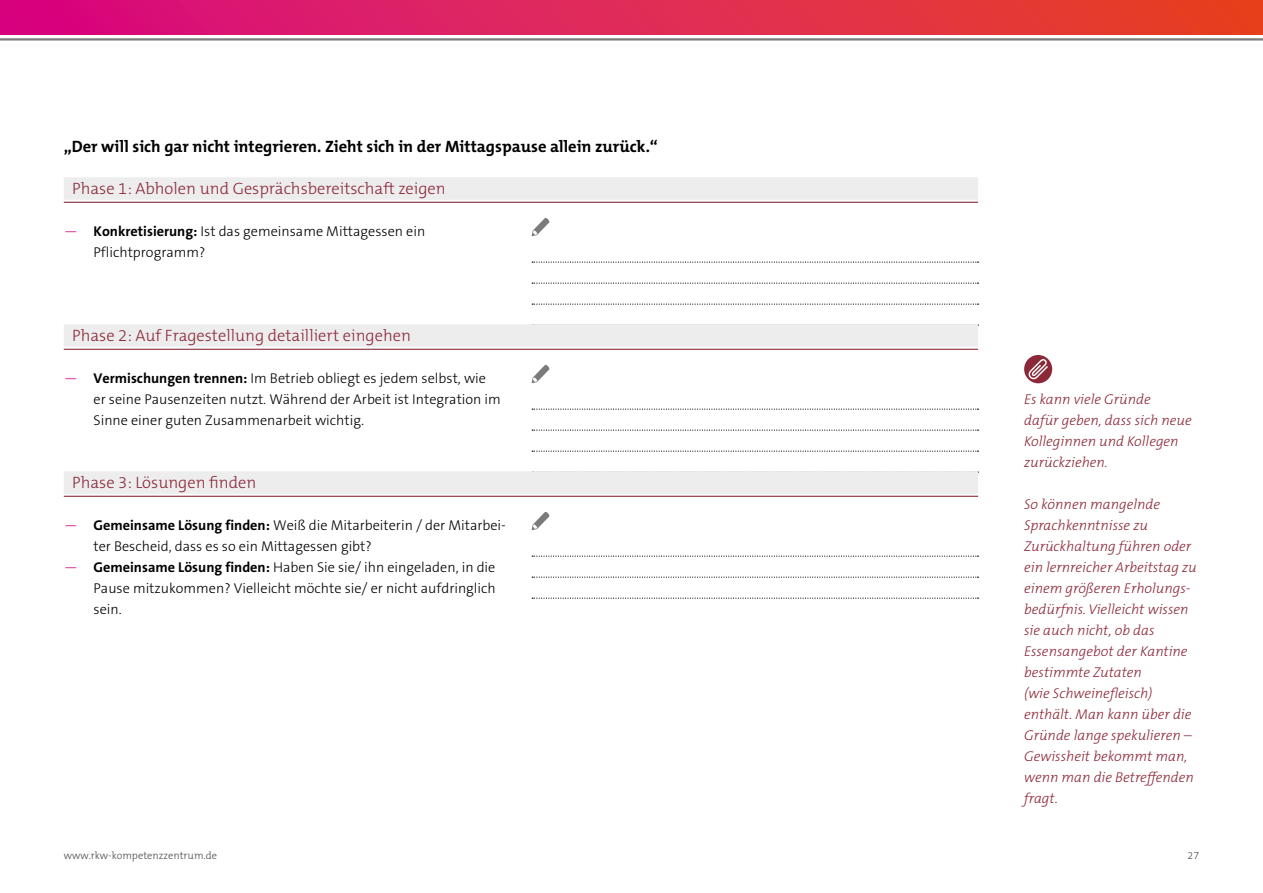
<style>
.page{position:relative;width:1263px;height:893px;background:#fff}
.page>*{position:absolute;margin:0;border:0;box-sizing:border-box;transform-origin:0 0}
.subline_1_1_1{font:300 16.5px "The Mix B W3";color:#8b2939}
.subline_1_1{font:700 16.5px "The Mix B W7";color:#000}
.t1{font:300 14.25px/21px "The Sans Os F";color:#000}
.box_ohne_linie{font:italic 300 14.25px/21px "The Mix B W3";color:#8b2939}
.t2{font:300 10.5px "The Mix B W3";color:#4a4a49}
.s1{color:#d7007e}
.s2{font-weight:700}
</style>
<div class="page">
<hr style="left:0;top:38px;width:1263px;height:3px;background:#7c7b7b">
<div style="left:0;top:0;width:1263px;height:34px;background:linear-gradient(to right,#d70985,#e74623)"></div>
<hr style="left:64px;top:202px;width:914px;height:1px;background:#8b2939">
<div style="left:64px;top:177px;width:914px;height:23px;background:#ededed"></div>
<svg style="left:532px;top:262px;width:446px;height:1px"></svg>
<svg style="left:532px;top:283px;width:446px;height:1px"></svg>
<svg style="left:532px;top:304px;width:446px;height:1px"></svg>
<svg style="left:531px;top:218px;width:19px;height:18px"></svg>
<hr style="left:64px;top:349px;width:914px;height:1px;background:#8b2939">
<div style="left:64px;top:324px;width:914px;height:23px;background:#ededed"></div>
<svg style="left:532px;top:409px;width:446px;height:1px"></svg>
<svg style="left:532px;top:430px;width:446px;height:1px"></svg>
<svg style="left:532px;top:451px;width:446px;height:1px"></svg>
<svg style="left:531px;top:365px;width:19px;height:18px"></svg>
<hr style="left:64px;top:496px;width:914px;height:1px;background:#8b2939">
<div style="left:64px;top:471px;width:914px;height:23px;background:#ededed"></div>
<svg style="left:532px;top:556px;width:446px;height:1px"></svg>
<svg style="left:532px;top:577px;width:446px;height:1px"></svg>
<svg style="left:532px;top:598px;width:446px;height:1px"></svg>
<svg style="left:531px;top:512px;width:19px;height:18px"></svg>
<div style="left:1024px;top:355px;width:28px;height:28px;background:#8b2939;border-radius:50%"></div>
<svg style="left:1028px;top:359px;width:20px;height:20px"></svg>
<p class="subline_1_1" style="left:64px;top:136px;width:596px">„Der will sich gar nicht integrieren. Zieht sich in der Mittagspause allein zurück.“</p>
<p class="subline_1_1_1" style="left:72px;top:178px;width:375px">Phase 1: Abholen und Gesprächsbereitschaft zeigen</p>
<p class="t1" style="left:94px;top:221px;width:333px;text-indent:-30px"><span class="s1">—</span> <span class="s2">Konkretisierung:</span> Ist das gemeinsame Mittagessen ein<br>Pflichtprogramm?</p>
<p class="subline_1_1_1" style="left:72px;top:325px;width:340px">Phase 2: Auf Fragestellung detailliert eingehen</p>
<p class="t1" style="left:94px;top:368px;width:409px;text-indent:-30px"><span class="s1">—</span> <span class="s2">Vermischungen trennen:</span> Im Betrieb obliegt es jedem selbst, wie er seine Pausenzeiten nutzt. Während der Arbeit ist Integration im<br>Sinne einer guten Zusammenarbeit wichtig.</p>
<p class="subline_1_1_1" style="left:72px;top:472px;width:186px">Phase 3: Lösungen finden</p>
<p class="t1" style="left:94px;top:515px;width:414px;text-indent:-30px"><span class="s1">—</span> <span class="s2">Gemeinsame Lösung finden:</span> Weiß die Mitarbeiterin / der Mitarbei&shy;ter Bescheid, dass es so ein Mittagessen gibt?</p>
<p class="t1" style="left:94px;top:557px;width:404px;text-align:justify;text-indent:-30px"><span class="s1">—</span> <span class="s2">Gemeinsame Lösung finden:</span> Haben Sie sie/ ihn eingeladen, in die Pause mitzukommen? Vielleicht möchte sie/ er nicht aufdringlich sein.</p>
<p class="box_ohne_linie" style="left:1024px;top:389px;width:169px">Es kann viele Gründe<br>dafür geben, dass sich neue<br>Kolleginnen und Kollegen zurückziehen.</p>
<p class="box_ohne_linie" style="left:1024px;top:494px;width:174px">So können mangelnde<br>Sprachkenntnisse zu<br>Zurückhaltung führen oder ein lernreicher Arbeitstag zu einem größeren Erholungs&shy;bedürfnis. Vielleicht wissen sie auch nicht, ob das<br>Essensangebot der Kantine bestimmte Zutaten<br>(wie Schweinefleisch) enthält. Man kann über die<br>Gründe lange spekulieren –<br>Gewissheit bekommt man, wenn man die Betreffenden fragt.</p>
<p class="t2" style="left:64px;top:849px;width:155px">www.rkw-kompetenzzentrum.de</p>
<p class="t2" style="left:1188px;top:849px;width:13px">27</p>
</div>
